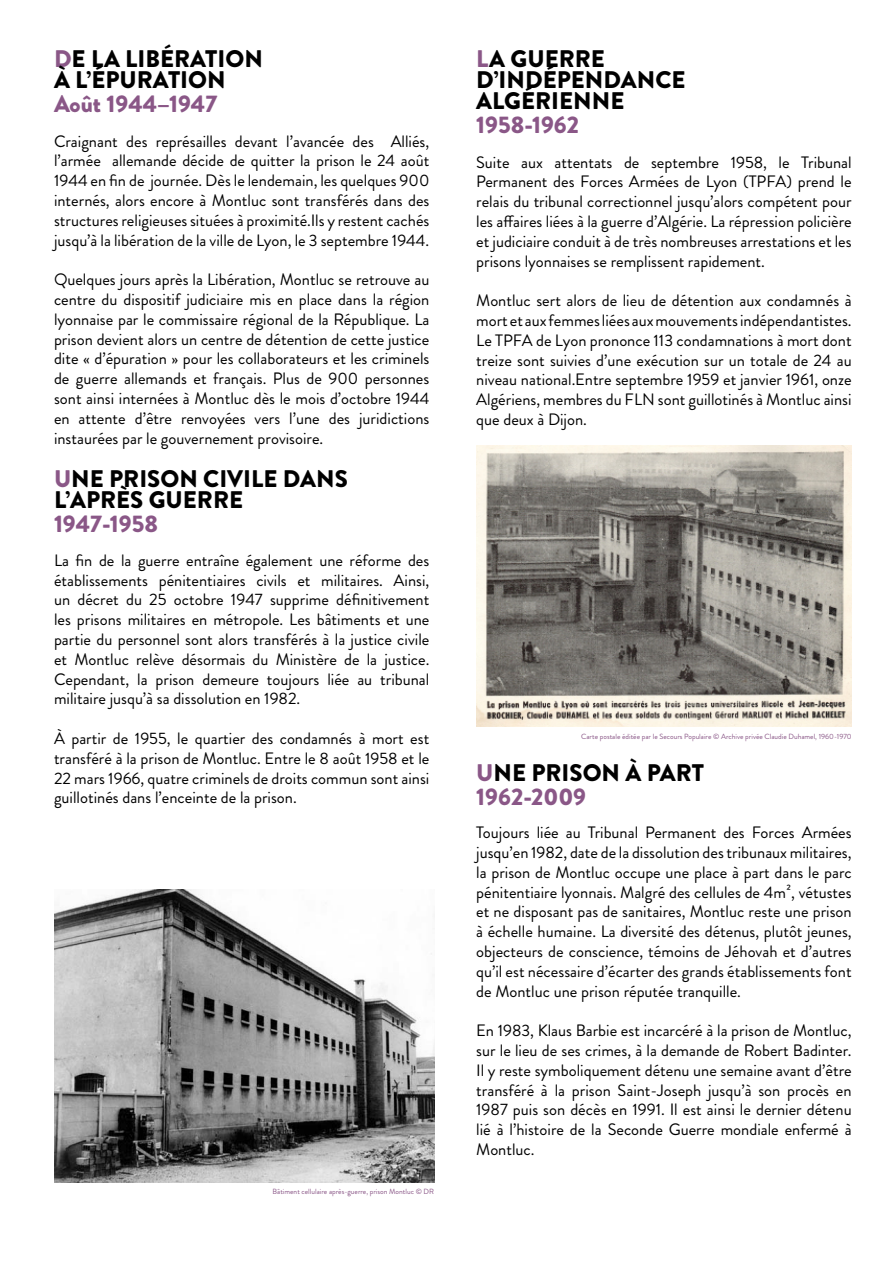
<style>
.page{position:relative;width:893px;height:1263px;background:#fff}
.page>*{position:absolute;margin:0;border:0;box-sizing:border-box;transform-origin:0 0}
.t1{font:900 24px/21px "Brandon Grotesque";color:#000}
.t2{font:900 24px "Brandon Grotesque";color:#8a5787}
.t3{font:16.5px/19.8px "Brandon Grotesque";color:#000;text-align:justify}
.t4{font:7.5px "Brandon Grotesque";color:#8a5787}
.s1{color:#8a5787}
</style>
<div class="page">
<img style="left:54px;top:889px;width:380px;height:293px">
<img style="left:476px;top:445px;width:376px;height:281px">
<h1 class="t1" style="left:54px;top:48px;width:210px"><span class="s1">D</span>E LA LIBÉRATION<br>À L’ÉPURATION</h1>
<h1 class="t2" style="left:54px;top:86px;width:165px">Août 1944–1947</h1>
<p class="t3" style="left:54px;top:131px;width:377px">Craignant des représailles devant l’avancée des Alliés, l’armée allemande décide de quitter la prison le 24 août 1944 en fin de journée. Dès le lendemain, les quelques 900 internés, alors encore à Montluc sont transférés dans des structures religieuses situées à proximité.Ils y restent cachés jusqu’à la libération de la ville de Lyon, le 3 septembre 1944.</p>
<p class="t3" style="left:54px;top:270px;width:377px">Quelques jours après la Libération, Montluc se retrouve au centre du dispositif judiciaire mis en place dans la région lyonnaise par le commissaire régional de la République. La prison devient alors un centre de détention de cette justice dite « d’épuration » pour les collaborateurs et les criminels de guerre allemands et français. Plus de 900 personnes sont ainsi internées à Montluc dès le mois d’octobre 1944 en attente d’être renvoyées vers l’une des juridictions instaurées par le gouvernement provisoire.</p>
<h1 class="t1" style="left:54px;top:469px;width:295px"><span class="s1">U</span>NE PRISON CIVILE DANS<br>L’APRÈS GUERRE</h1>
<h1 class="t2" style="left:54px;top:507px;width:105px">1947-1958</h1>
<p class="t3" style="left:54px;top:550px;width:377px">La fin de la guerre entraîne également une réforme des établissements pénitentiaires civils et militaires. Ainsi, un décret du 25 octobre 1947 supprime définitivement les prisons militaires en métropole. Les bâtiments et une partie du personnel sont alors transférés à la justice civile et Montluc relève désormais du Ministère de la justice.<br>Cependant, la prison demeure toujours liée au tribunal militaire jusqu’à sa dissolution en 1982.</p>
<p class="t3" style="left:54px;top:729px;width:377px">À partir de 1955, le quartier des condamnés à mort est transféré à la prison de Montluc. Entre le 8 août 1958 et le 22 mars 1966, quatre criminels de droits commun sont ainsi guillotinés dans l’enceinte de la prison.</p>
<p class="t4" style="left:273px;top:1186px;width:163px">Bâtiment cellulaire après-guerre, prison Montluc © DR</p>
<h1 class="t1" style="left:476px;top:48px;width:211px"><span class="s1">L</span>A GUERRE<br>D’INDÉPENDANCE<br>ALGÉRIENNE</h1>
<h1 class="t2" style="left:476px;top:107px;width:104px">1958-1962</h1>
<p class="t3" style="left:476px;top:152px;width:377px">Suite aux attentats de septembre 1958, le Tribunal Permanent des Forces Armées de Lyon (TPFA) prend le relais du tribunal correctionnel jusqu’alors compétent pour les affaires liées à la guerre d’Algérie. La répression policière et judiciaire conduit à de très nombreuses arrestations et les prisons lyonnaises se remplissent rapidement.</p>
<p class="t3" style="left:476px;top:291px;width:377px">Montluc sert alors de lieu de détention aux condamnés à mort et aux femmes liées aux mouvements indépendantistes.<br>Le TPFA de Lyon prononce 113 condamnations à mort dont treize sont suivies d’une exécution sur un totale de 24 au niveau national.Entre septembre 1959 et janvier 1961, onze Algériens, membres du FLN sont guillotinés à Montluc ainsi que deux à Dijon.</p>
<p class="t4" style="left:581px;top:731px;width:272px">Carte postale éditée par le Secours Populaire © Archive privée Claudie Duhamel, 1960-1970</p>
<h1 class="t1" style="left:476px;top:761px;width:229px;line-height:24px"><span class="s1">U</span>NE PRISON À PART<br><span class="s1">1962-2009</span></h1>
<p class="t3" style="left:476px;top:823px;width:377px">Toujours liée au Tribunal Permanent des Forces Armées jusqu’en 1982, date de la dissolution des tribunaux militaires, la prison de Montluc occupe une place à part dans le parc pénitentiaire lyonnais. Malgré des cellules de 4m², vétustes et ne disposant pas de sanitaires, Montluc reste une prison à échelle humaine. La diversité des détenus, plutôt jeunes, objecteurs de conscience, témoins de Jéhovah et d’autres qu’il est nécessaire d’écarter des grands établissements font de Montluc une prison réputée tranquille.</p>
<p class="t3" style="left:476px;top:1021px;width:377px">En 1983, Klaus Barbie est incarcéré à la prison de Montluc, sur le lieu de ses crimes, à la demande de Robert Badinter.<br>Il y reste symboliquement détenu une semaine avant d’être transféré à la prison Saint-Joseph jusqu’à son procès en 1987 puis son décès en 1991. Il est ainsi le dernier détenu lié à l’histoire de la Seconde Guerre mondiale enfermé à Montluc.</p>
</div>
